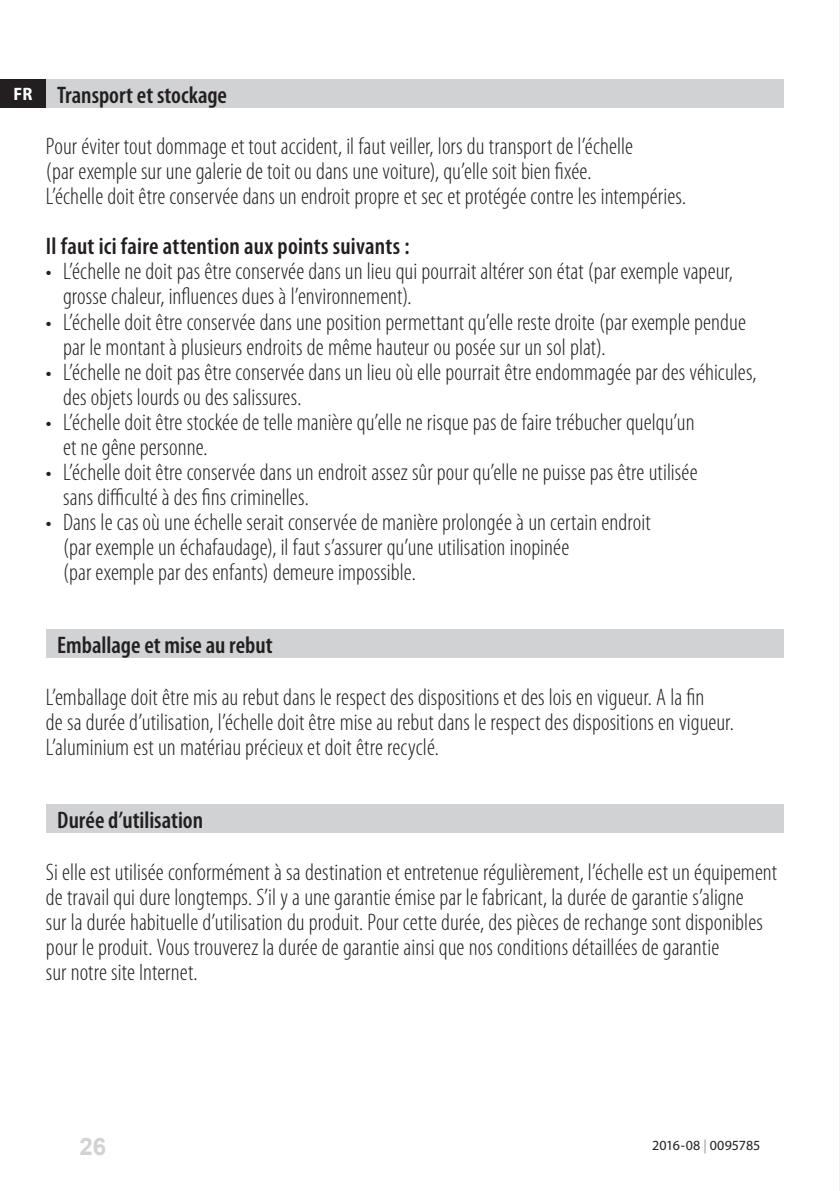
<style>
.page{position:relative;width:840px;height:1191px;background:#fff}
.page>*{position:absolute;margin:0;border:0;box-sizing:border-box;transform-origin:0 0}
.t1{font:300 condensed 24px/25px "Myriad Pro";letter-spacing:.005em;color:#231f20}
.t2{font:600 condensed 24px "Myriad Pro";letter-spacing:.005em;color:#231f20}
.t3{font:700 24px "Arial";color:#d1d2d4}
.t4{font:14px "Myriad Pro";color:#231f20}
.s1{font-weight:700;font-stretch:semi-condensed;font-size:18px;color:#fff}
.s2{font-weight:600}
.s3{color:#939598}
</style>
<div class="page">
<hr style="left:839px;top:0;width:1px;height:1191px;background:#e6e7e9">
<div style="left:0;top:79px;width:46px;height:29px;background:#231f20"></div>
<div style="left:46px;top:79px;width:736px;height:29px;background:#d1d2d4"></div>
<div style="left:46px;top:629px;width:736px;height:29px;background:#d1d2d4"></div>
<div style="left:46px;top:804px;width:736px;height:29px;background:#d1d2d4"></div>
<p class="t1" style="left:46px;top:69px;width:588px;line-height:51.8px;text-indent:-32px"><span class="s1">FR</span> <span class="s2">Transport et stockage<br></span>Pour éviter tout dommage et tout accident, il faut veiller, lors du transport de l’échelle</p>
<p class="t1" style="left:46px;top:160px;width:641px">(par exemple sur une galerie de toit ou dans une voiture), qu’elle soit bien fixée.<br>L’échelle doit être conservée dans un endroit propre et sec et protégée contre les intempéries.</p>
<p class="t2" style="left:46px;top:232px;width:365px">Il faut ici faire attention aux points suivants :</p>
<p class="t1" style="left:63px;top:260px;width:671px;text-indent:-17px">• L’échelle ne doit pas être conservée dans un lieu qui pourrait altérer son état (par exemple vapeur, grosse chaleur, influences dues à l’environnement).</p>
<p class="t1" style="left:63px;top:310px;width:684px;text-indent:-17px">• L’échelle doit être conservée dans une position permettant qu’elle reste droite (par exemple pendue par le montant à plusieurs endroits de même hauteur ou posée sur un sol plat).</p>
<p class="t1" style="left:63px;top:360px;width:694px;text-indent:-17px">• L’échelle ne doit pas être conservée dans un lieu où elle pourrait être endommagée par des véhicules, des objets lourds ou des salissures.</p>
<p class="t1" style="left:63px;top:410px;width:632px;text-indent:-17px">• L’échelle doit être stockée de telle manière qu’elle ne risque pas de faire trébucher quelqu’un et ne gêne personne.</p>
<p class="t1" style="left:63px;top:460px;width:635px;text-indent:-17px">• L’échelle doit être conservée dans un endroit assez sûr pour qu’elle ne puisse pas être utilisée sans difficulté à des fins criminelles.</p>
<p class="t1" style="left:63px;top:510px;width:589px;text-indent:-17px">• Dans le cas où une échelle serait conservée de manière prolongée à un certain endroit (par exemple un échafaudage), il faut s’assurer qu’une utilisation inopinée<br>(par exemple par des enfants) demeure impossible.</p>
<p class="t2" style="left:57px;top:630px;width:217px">Emballage et mise au rebut</p>
<p class="t1" style="left:46px;top:685px;width:689px">L’emballage doit être mis au rebut dans le respect des dispositions et des lois en vigueur. A la fin<br>de sa durée d’utilisation, l’échelle doit être mise au rebut dans le respect des dispositions en vigueur.<br>L’aluminium est un matériau précieux et doit être recyclé.</p>
<p class="t2" style="left:57px;top:805px;width:147px">Durée d’utilisation</p>
<p class="t1" style="left:46px;top:860px;width:732px">Si elle est utilisée conformément à sa destination et entretenue régulièrement, l’échelle est un équipement de travail qui dure longtemps. S’il y a une garantie émise par le fabricant, la durée de garantie s’aligne<br>sur la durée habituelle d’utilisation du produit. Pour cette durée, des pièces de rechange sont disponibles pour le produit. Vous trouverez la durée de garantie ainsi que nos conditions détaillées de garantie<br>sur notre site Internet.</p>
<p class="t3" style="left:79px;top:1129px;width:28px">26</p>
<p class="t4" style="left:652px;top:1136px;width:110px">2016-08 <span class="s3">|</span> 0095785</p>
</div>
